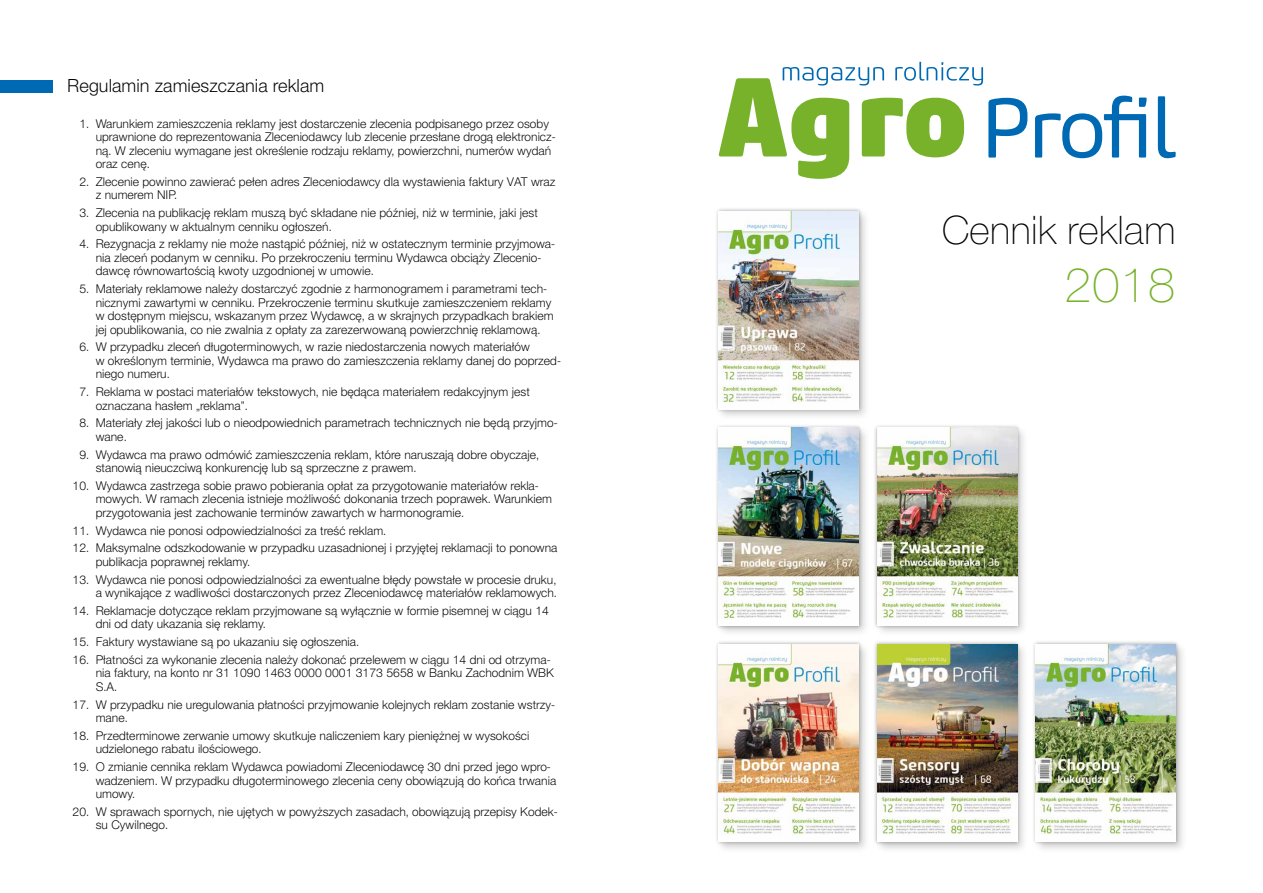
<style>
.page{position:relative;width:1263px;height:893px;background:#fff}
.page>*{position:absolute;margin:0;border:0;box-sizing:border-box;transform-origin:0 0}
.t1{font:48px "Switzer EFN Thin";color:#78b22b}
.t2{font:39px "Switzer EFN Thin";color:#000}
.t3{font:18px "Switzer EFN Light";color:#000}
.t4{font:12px/13.5px "Switzer EFN Light";color:#000}
</style>
<div class="page">
<div style="left:0;top:80px;width:53px;height:13px;background:#0069b4"></div>
<svg style="left:718px;top:62px;width:309px;height:117px"></svg>
<svg style="left:1035px;top:96px;width:111px;height:62px"></svg>
<svg style="left:1158px;top:96px;width:18px;height:62px"></svg>
<div style="left:875px;top:425px;width:154px;height:212px;background:#4d4d4c;opacity:.25"></div>
<div style="left:873px;top:424px;width:148px;height:205px;background:#000;opacity:.3"></div>
<img style="left:877px;top:428px;width:140px;height:197px">
<div style="left:716px;top:209px;width:154px;height:212px;background:#4d4d4c;opacity:.25"></div>
<div style="left:715px;top:208px;width:147px;height:205px;background:#000;opacity:.3"></div>
<img style="left:719px;top:212px;width:139px;height:197px">
<div style="left:716px;top:642px;width:154px;height:211px;background:#4d4d4c;opacity:.25"></div>
<div style="left:715px;top:640px;width:147px;height:206px;background:#000;opacity:.3"></div>
<img style="left:719px;top:644px;width:139px;height:198px">
<div style="left:1033px;top:642px;width:154px;height:211px;background:#4d4d4c;opacity:.25"></div>
<div style="left:1032px;top:640px;width:147px;height:206px;background:#000;opacity:.3"></div>
<img style="left:1036px;top:644px;width:140px;height:198px">
<div style="left:875px;top:642px;width:154px;height:211px;background:#4d4d4c;opacity:.25"></div>
<div style="left:873px;top:640px;width:148px;height:206px;background:#000;opacity:.3"></div>
<img style="left:877px;top:644px;width:140px;height:198px">
<div style="left:716px;top:425px;width:154px;height:212px;background:#4d4d4c;opacity:.25"></div>
<div style="left:715px;top:424px;width:147px;height:206px;background:#000;opacity:.3"></div>
<img style="left:719px;top:428px;width:139px;height:197px">
<h3 class="t3" style="left:67px;top:75px;width:259px">Regulamin zamieszczania reklam</h3>
<p class="t4" style="left:96px;top:117px;width:462px;text-indent:-16px">1. Warunkiem zamieszczenia reklamy jest dostarczenie zlecenia podpisanego przez osoby uprawnione do reprezentowania Zleceniodawcy lub zlecenie przesłane drogą elektronicz&shy;ną. W zleceniu wymagane jest określenie rodzaju reklamy, powierzchni, numerów wydań oraz cenę.</p>
<p class="t4" style="left:96px;top:175px;width:461px;text-indent:-16px">2. Zlecenie powinno zawierać pełen adres Zleceniodawcy dla wystawienia faktury VAT wraz z numerem NIP.</p>
<p class="t4" style="left:96px;top:206px;width:444px;text-indent:-16px">3. Zlecenia na publikację reklam muszą być składane nie później, niż w terminie, jaki jest opublikowany w aktualnym cenniku ogłoszeń.</p>
<p class="t4" style="left:96px;top:238px;width:461px;text-indent:-16px">4. Rezygnacja z reklamy nie może nastąpić później, niż w ostatecznym terminie przyjmowa&shy;nia zleceń podanym w cenniku. Po przekroczeniu terminu Wydawca obciąży Zlecenio&shy;dawcę równowartością kwoty uzgodnionej w umowie.</p>
<p class="t4" style="left:96px;top:282px;width:459px;text-indent:-16px">5. Materiały reklamowe należy dostarczyć zgodnie z harmonogramem i parametrami tech&shy;nicznymi zawartymi w cenniku. Przekroczenie terminu skutkuje zamieszczeniem reklamy w dostępnym miejscu, wskazanym przez Wydawcę, a w skrajnych przypadkach brakiem jej opublikowania, co nie zwalnia z opłaty za zarezerwowaną powierzchnię reklamową.</p>
<p class="t4" style="left:96px;top:341px;width:467px;text-indent:-16px">6. W przypadku zleceń długoterminowych, w razie niedostarczenia nowych materiałów<br>w określonym terminie, Wydawca ma prawo do zamieszczenia reklamy danej do poprzed&shy;niego numeru.</p>
<p class="t4" style="left:96px;top:385px;width:436px;text-indent:-16px">7. Reklama w postaci materiałów tekstowych, nie będąca materiałem redakcyjnym jest oznaczana hasłem „reklama”.</p>
<p class="t4" style="left:96px;top:417px;width:463px;text-indent:-16px">8. Materiały złej jakości lub o nieodpowiednich parametrach technicznych nie będą przyjmo&shy;wane.</p>
<p class="t4" style="left:96px;top:448px;width:445px;text-indent:-16px">9. Wydawca ma prawo odmówić zamieszczenia reklam, które naruszają dobre obyczaje, stanowią nieuczciwą konkurencję lub są sprzeczne z prawem.</p>
<p class="t4" style="left:96px;top:479px;width:458px;text-indent:-23px">10. Wydawca zastrzega sobie prawo pobierania opłat za przygotowanie materiałów rekla&shy;mowych. W ramach zlecenia istnieje możliwość dokonania trzech poprawek. Warunkiem przygotowania jest zachowanie terminów zawartych w harmonogramie.</p>
<p class="t4" style="left:73px;top:524px;width:315px">11. Wydawca nie ponosi odpowiedzialności za treść reklam.</p>
<p class="t4" style="left:96px;top:542px;width:463px;text-indent:-23px">12. Maksymalne odszkodowanie w przypadku uzasadnionej i przyjętej reklamacji to ponowna publikacja poprawnej reklamy.</p>
<p class="t4" style="left:73px;top:573px;width:486px;text-align:right">13. Wydawca nie ponosi odpowiedzialności za ewentualne błędy powstałe w procesie druku, a wynikające z wadliwości dostarczonych przez Zleceniodawcę materiałów reklamowych.</p>
<p class="t4" style="left:96px;top:604px;width:455px;text-indent:-23px">14. Reklamacje dotyczące reklam przyjmowane są wyłącznie w formie pisemnej w ciągu 14 dni od daty ukazania się reklamy.</p>
<p class="t4" style="left:73px;top:635px;width:288px">15. Faktury wystawiane są po ukazaniu się ogłoszenia.</p>
<p class="t4" style="left:96px;top:653px;width:460px;text-indent:-23px">16. Płatności za wykonanie zlecenia należy dokonać przelewem w ciągu 14 dni od otrzyma&shy;nia faktury, na konto nr 31 1090 1463 0000 0001 3173 5658 w Banku Zachodnim WBK<br>S.A.</p>
<p class="t4" style="left:96px;top:698px;width:461px;text-indent:-23px">17. W przypadku nie uregulowania płatności przyjmowanie kolejnych reklam zostanie wstrzy&shy;mane.</p>
<p class="t4" style="left:96px;top:729px;width:435px;text-indent:-23px">18. Przedterminowe zerwanie umowy skutkuje naliczeniem kary pieniężnej w wysokości udzielonego rabatu ilościowego.</p>
<p class="t4" style="left:96px;top:760px;width:462px;text-indent:-23px">19. O zmianie cennika reklam Wydawca powiadomi Zleceniodawcę 30 dni przed jego wpro&shy;wadzeniem. W przypadku długoterminowego zlecenia ceny obowiązują do końca trwania umowy.</p>
<p class="t4" style="left:96px;top:805px;width:464px;text-indent:-23px">20. W sprawach spornych, nie ujętych w powyższych zasadach, obowiązują przepisy Kodek&shy;su Cywilnego.</p>
<h2 class="t2" style="left:942px;top:208px;width:235px">Cennik reklam</h2>
<h1 class="t1" style="left:1064px;top:257px;width:113px">2018</h1>
</div>
